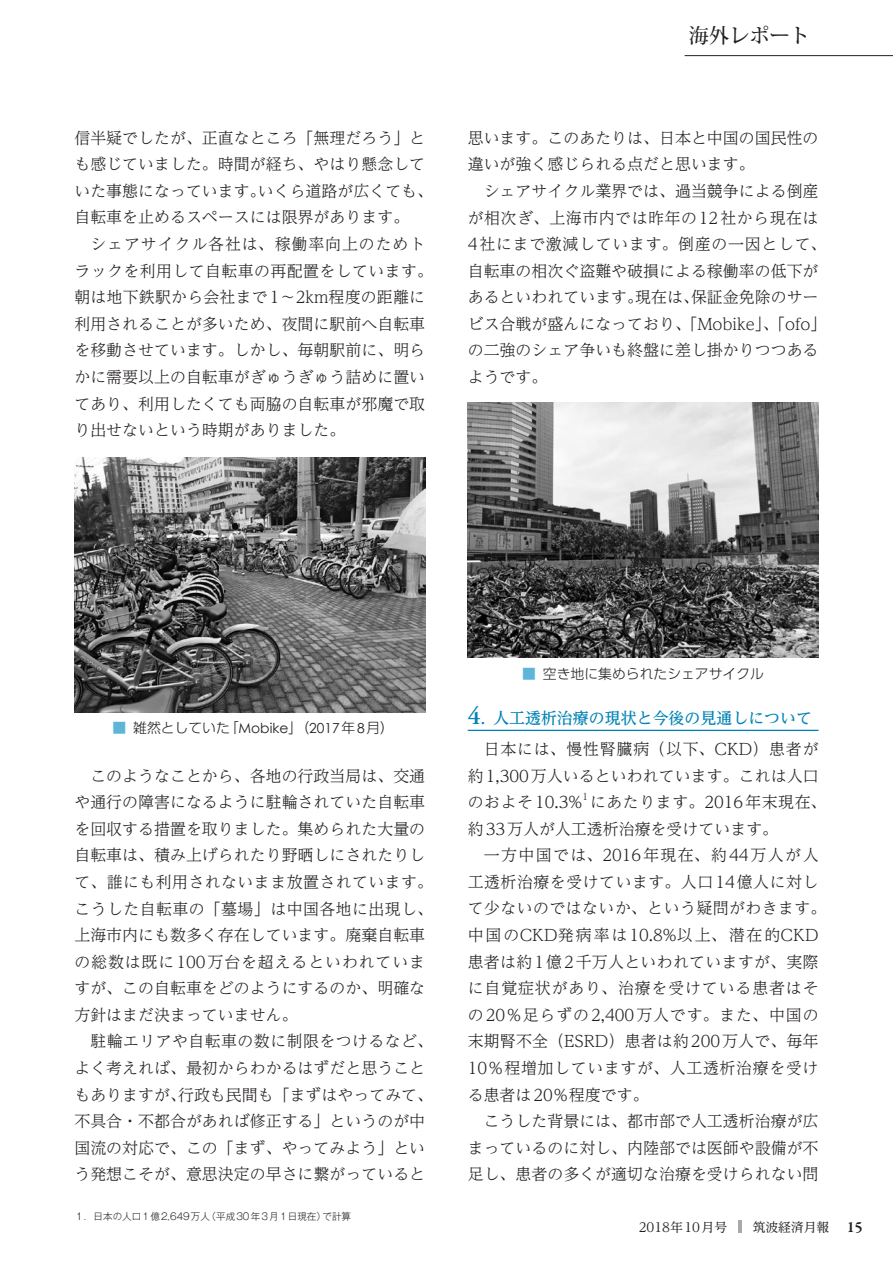
<style>
.page{position:relative;width:893px;height:1263px;background:#fff}
.page>*{position:absolute;margin:0;border:0;box-sizing:border-box;transform-origin:0 0}
.t1{font:500 20.25px "Koz Min Pro";color:#231f20}
.t2{font:300 15.9px/26.5px "UD Reimin Pr 6 N";color:#231f20}
.t3{font:300 15.9px/26.5px "UD Reimin Pr 6 N";letter-spacing:.03em;color:#231f20}
.t4{font:500 15.9px/31px "UD Reimin Pr 6 N";color:#0083b6}
.t5{font:300 13.8px "UD Shin Go Pro";color:#231f20}
.t6{font:12.75px "UD Reimin Pr 6 N";color:#231f20}
.t7{font:300 9.6px "Gothic MB101 Pr 6";color:#231f20}
.t8{font:300 9.3px "UD Reimin Pr 6 N";color:#231f20}
.s1{color:#5eb5d7}
.s2{font-family:"Century Gothic";font-weight:400}
.s3{font-family:"Adobe Garamond Pro";font-weight:600;font-size:25.5px}
.s4{font-weight:300;color:#231f20}
.s5{font-family:"Garamond Premr Pro";font-weight:600;font-size:15.9px}
</style>
<div class="page">
<hr style="left:685px;top:55px;width:208px;height:1px;background:#231f20">
<svg style="left:738px;top:1220px;width:3px;height:13px"></svg>
<img style="left:74px;top:457px;width:351px;height:255px">
<img style="left:468px;top:402px;width:351px;height:256px">
<hr style="left:468px;top:730px;width:351px;height:1px;background:#0083b6">
<p class="t2" style="left:74px;top:124px;width:360px">信半疑でしたが、正直なところ「無理だろう」とも感じていました。時間が経ち、やはり懸念していた事態になっています。いくら道路が広くても、自転車を止めるスペースには限界があります。</p>
<p class="t2" style="left:74px;top:230px;width:360px;text-indent:16px">シェアサイクル各社は、稼働率向上のためトラックを利用して自転車の再配置をしています。朝は地下鉄駅から会社まで1～2km程度の距離に利用されることが多いため、夜間に駅前へ自転車を移動させています。しかし、毎朝駅前に、明らかに需要以上の自転車がぎゅうぎゅう詰めに置いてあり、利用したくても両脇の自転車が邪魔で取り出せないという時期がありました。</p>
<p class="t1" style="left:689px;top:21px;width:123px">海外レポート</p>
<p class="t2" style="left:468px;top:124px;width:352px">思います。このあたりは、日本と中国の国民性の違いが強く感じられる点だと思います。</p>
<p class="t2" style="left:468px;top:177px;width:360px;text-indent:16px">シェアサイクル業界では、過当競争による倒産が相次ぎ、上海市内では昨年の12社から現在は<br>4社にまで激減しています。倒産の一因として、自転車の相次ぐ盗難や破損による稼働率の低下があるといわれています。現在は、保証金免除のサービス合戦が盛んになっており、「Mobike」、「ofo」の二強のシェア争いも終盤に差し掛かりつつあるようです。</p>
<p class="t5" style="left:112px;top:717px;width:283px"><span class="s1">■</span> 雑然としていた「<span class="s2">Mobike</span>」（<span class="s2">2017</span>年<span class="s2">8</span>月）</p>
<p class="t2" style="left:74px;top:762px;width:360px;text-indent:16px">このようなことから、各地の行政当局は、交通や通行の障害になるように駐輪されていた自転車を回収する措置を取りました。集められた大量の自転車は、積み上げられたり野晒しにされたりして、誰にも利用されないまま放置されています。こうした自転車の「墓場」は中国各地に出現し、上海市内にも数多く存在しています。廃棄自転車の総数は既に100万台を超えるといわれていますが、この自転車をどのようにするのか、明確な方針はまだ決まっていません。</p>
<p class="t2" style="left:74px;top:1027px;width:360px;text-indent:16px">駐輪エリアや自転車の数に制限をつけるなど、よく考えれば、最初からわかるはずだと思うこともありますが、行政も民間も「まずはやってみて、不具合・不都合があれば修正する」というのが中国流の対応で、この「まず、やってみよう」という発想こそが、意思決定の早さに繋がっていると</p>
<p class="t7" style="left:74px;top:1209px;width:278px">１．日本の人口1億2,649万人（平成30年3月1日現在）で計算</p>
<p class="t5" style="left:522px;top:662px;width:243px"><span class="s1">■</span> 空き地に集められたシェアサイクル</p>
<p class="t4" style="left:484px;top:702px;width:336px;text-indent:-16px"><span class="s3">4</span>. 人工透析治療の現状と今後の見通しについて<span class="s4">日本には、慢性腎臓病（以下、CKD）患者が</span></p>
<p class="t2" style="left:468px;top:762px;width:352px">約1,300万人いるといわれています。これは人口のおよそ10.3%</p>
<p class="t8" style="left:582px;top:789px;width:7px">1</p>
<p class="t2" style="left:468px;top:788px;width:360px;text-indent:122px">にあたります。2016年末現在、約33万人が人工透析治療を受けています。</p>
<p class="t3" style="left:468px;top:841px;width:360px;text-indent:16px">一方中国では、2016年現在、約44万人が人工透析治療を受けています。人口14億人に対して少ないのではないか、という疑問がわきます。中国のCKD発病率は10.8%以上、潜在的CKD患者は約1億2千万人といわれていますが、実際に自覚症状があり、治療を受けている患者はその20％足らずの2,400万人です。また、中国の末期腎不全（ESRD）患者は約200万人で、毎年<br>10％程増加していますが、人工透析治療を受ける患者は20％程度です。</p>
<p class="t2" style="left:468px;top:1107px;width:352px;text-align:justify;text-indent:16px">こうした背景には、都市部で人工透析治療が広まっているのに対し、内陸部では医師や設備が不足し、患者の多くが適切な治療を受けられない問</p>
<p class="t6" style="left:639px;top:1216px;width:225px">2018年 10月号　　筑波経済月報 <span class="s5">15</span></p>
</div>
